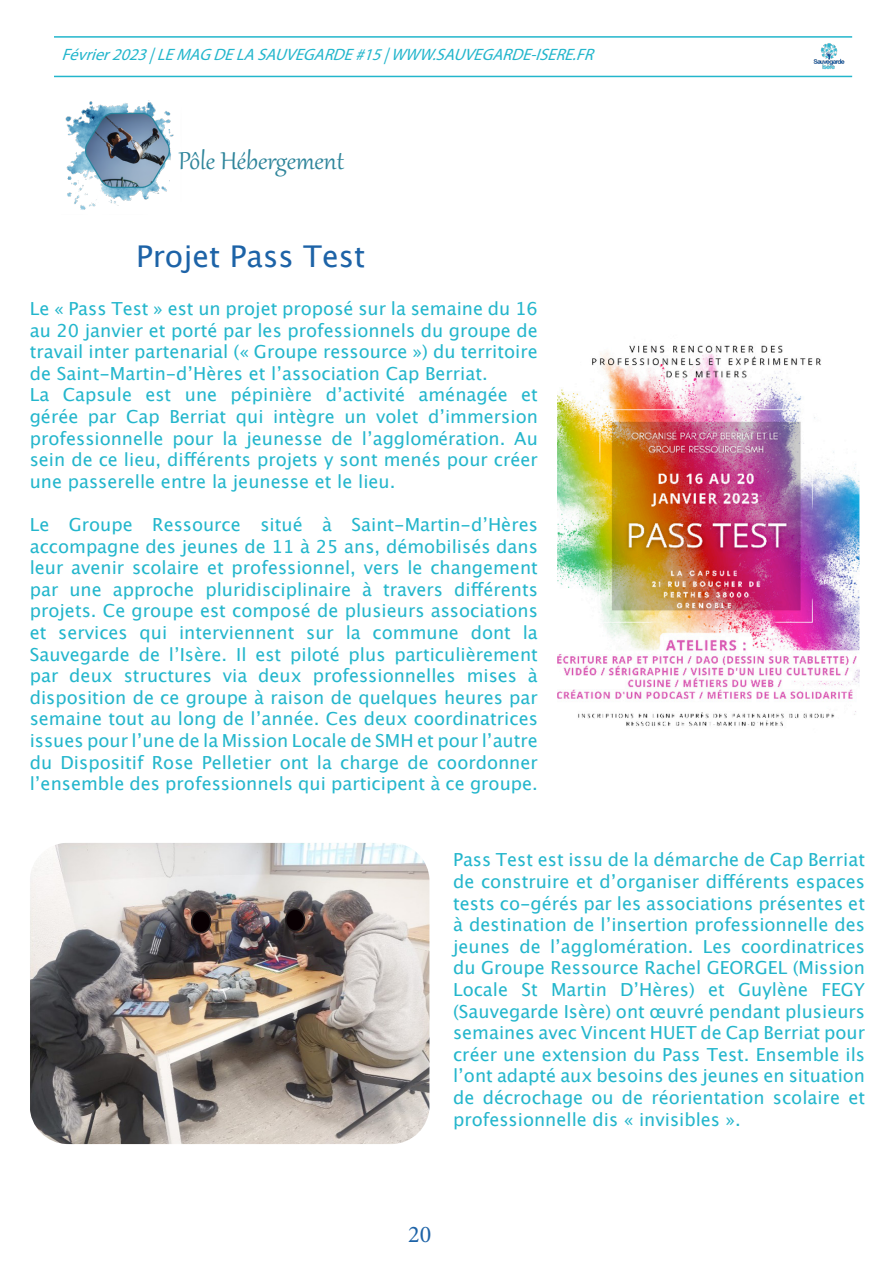
<style>
.page{position:relative;width:893px;height:1263px;background:#fff}
.page>*{position:absolute;margin:0;border:0;box-sizing:border-box;transform-origin:0 0}
.t1{font:30px "Gabriola";color:#2f859b}
.t2{font:30px "Lucida Grande";color:#1d63a7}
.t3{font:24px "Minion Pro";color:#1d63a7}
.t4{font:18px/21.6px "Lucida Grande";color:#23b6cc;text-align:justify}
.t5{font:italic 16.5px "Myriad Pro";color:#23b6cc}
</style>
<div class="page">
<img style="left:65px;top:100px;width:109px;height:110px">
<hr style="left:54px;top:36px;width:798px;height:2px;background:#23b6cc">
<hr style="left:54px;top:76px;width:798px;height:1px;background:#23b6cc">
<img style="left:813px;top:43px;width:31px;height:26px">
<img style="left:557px;top:345px;width:303px;height:381px">
<img style="left:30px;top:843px;width:399px;height:301px">
<div style="left:192px;top:911px;width:19px;height:22px;background:#090003;border-radius:50%"></div>
<div style="left:191px;top:910px;width:20px;height:23px;border:2px solid #231f20;border-radius:50%"></div>
<div style="left:286px;top:909px;width:19px;height:22px;background:#090003;border-radius:50%"></div>
<div style="left:285px;top:908px;width:20px;height:24px;border:2px solid #231f20;border-radius:50%"></div>
<p class="t5" style="left:62px;top:44px;width:539px">Février2023|LEMAGDELASAUVEGARDE#15|WWW.SAUVEGARDE-ISERE.FR</p>
<p class="t1" style="left:179px;top:141px;width:167px">Pôle Hébergement</p>
<p class="t2" style="left:136px;top:239px;width:231px">Projet Pass Test</p>
<p class="t4" style="left:30px;top:298px;width:510px">Le « Pass Test » est un projet proposé sur la semaine du 16 au 20 janvier et porté par les professionnels du groupe de travail inter partenarial (« Groupe ressource ») du territoire de Saint-Martin-d’Hères et l’association Cap Berriat.</p>
<p class="t4" style="left:30px;top:384px;width:510px">La Capsule est une pépinière d’activité aménagée et gérée par Cap Berriat qui intègre un volet d’immersion professionnelle pour la jeunesse de l’agglomération. Au sein de ce lieu, différents projets y sont menés pour créer une passerelle entre la jeunesse et le lieu.</p>
<p class="t4" style="left:30px;top:514px;width:510px">Le Groupe Ressource situé à Saint-Martin-d’Hères accompagne des jeunes de 11 à 25 ans, démobilisés dans leur avenir scolaire et professionnel, vers le changement par une approche pluridisciplinaire à travers différents projets. Ce groupe est composé de plusieurs associations et services qui interviennent sur la commune dont la Sauvegarde de l’Isère. Il est piloté plus particulièrement par deux structures via deux professionnelles mises à disposition de ce groupe à raison de quelques heures par semaine tout au long de l’année. Ces deux coordinatrices issues pour l’une de la Mission Locale de SMH et pour l’autre du Dispositif Rose Pelletier ont la charge de coordonner l’ensemble des professionnels qui participent à ce groupe.</p>
<p class="t4" style="left:453px;top:849px;width:413px">Pass Test est issu de la démarche de Cap Berriat de construire et d’organiser différents espaces tests co-gérés par les associations présentes et à destination de l’insertion professionnelle des jeunes de l’agglomération. Les coordinatrices du Groupe Ressource Rachel GEORGEL (Mission Locale St Martin D’Hères) et Guylène FEGY (Sauvegarde Isère) ont œuvré pendant plusieurs semaines avec Vincent HUET de Cap Berriat pour créer une extension du Pass Test. Ensemble ils l’ont adapté aux besoins des jeunes en situation de décrochage ou de réorientation scolaire et professionnelle dis « invisibles ».</p>
<p class="t3" style="left:408px;top:1218px;width:25px">20</p>
</div>
